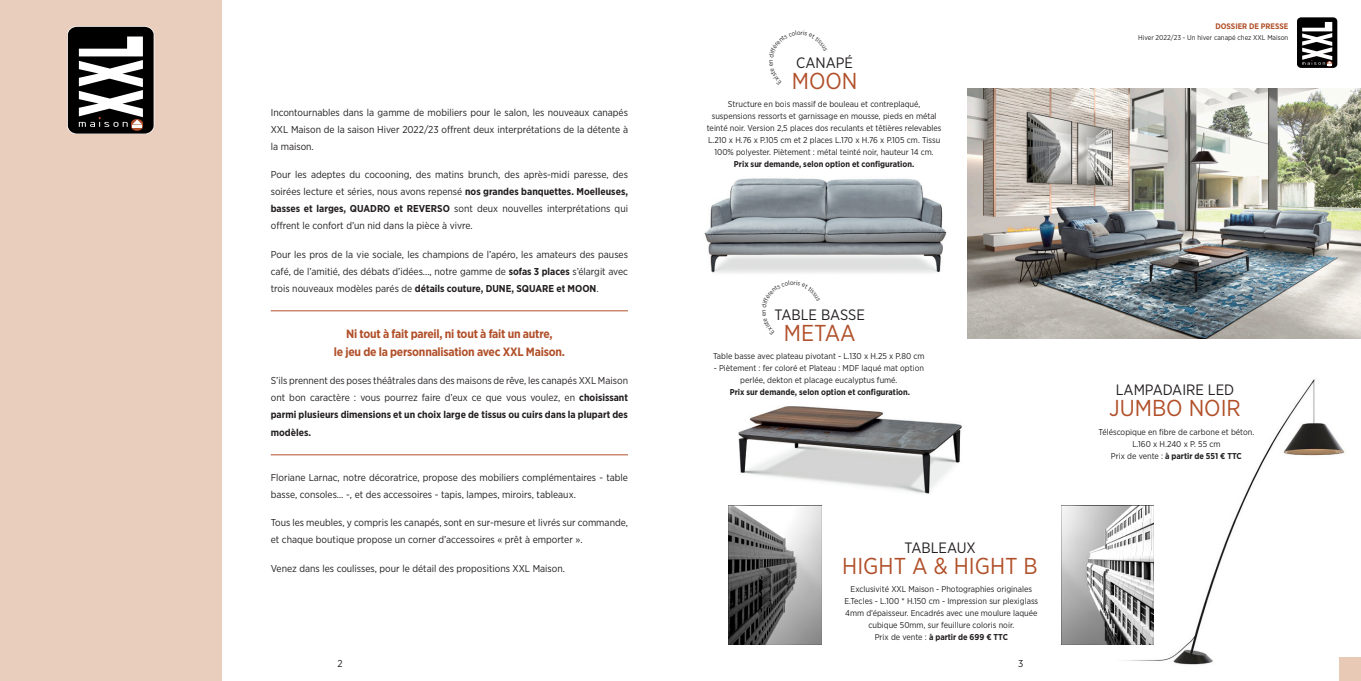
<style>
.page{position:relative;width:1361px;height:681px;background:#fff}
.page>*{position:absolute;margin:0;border:0;box-sizing:border-box;transform-origin:0 0}
.t1{font:23px "Gotham Narrow";color:#b1502a}
.t2{font:15px "Gotham Narrow";color:#231f20}
.t3{font:700 12px/18px "Gotham Narrow";letter-spacing:-.02em;color:#b1502a;text-align:center}
.t4{font:10px/17px "Gotham Narrow";color:#231f20;text-align:justify}
.t5{font:8.5px/12px "Gotham Narrow";color:#231f20;text-align:center}
.t6{font:700 8px "Gotham Narrow";color:#b1502a}
.t7{font:7px "Gotham Narrow";color:#231f20}
.s1{font-weight:700}
</style>
<div class="page">
<div style="left:1296px;top:17px;width:41px;height:51px;background:#ececec;border-radius:4px"></div>
<div style="left:1297px;top:17px;width:40px;height:51px;background:#000001;border-radius:4px"></div>
<svg style="left:1302px;top:22px;width:30px;height:45px"></svg>
<div style="left:0;top:0;width:221px;height:680px;background:#eacebd"></div>
<svg style="left:67px;top:26px;width:87px;height:108px;background:#545353"></svg>
<hr style="left:271px;top:310px;width:357px;height:1px;background:#b1502a">
<hr style="left:271px;top:454px;width:357px;height:1px;background:#b1502a">
<img style="left:1094px;top:379px;width:251px;height:286px">
<img style="left:704px;top:178px;width:243px;height:95px">
<img style="left:967px;top:89px;width:394px;height:250px">
<img style="left:738px;top:406px;width:224px;height:88px">
<img style="left:728px;top:505px;width:93px;height:139px">
<img style="left:1061px;top:505px;width:92px;height:139px">
<div style="left:1339px;top:656px;width:22px;height:24px;background:#e7c9b6"></div>
<p class="t4" style="left:271px;top:104px;width:359px">Incontournables dans la gamme de mobiliers pour le salon, les nouveaux canapés XXL Maison de la saison Hiver 2022/23 offrent deux interprétations de la détente à la maison.</p>
<p class="t4" style="left:271px;top:166px;width:359px">Pour les adeptes du cocooning, des matins brunch, des après-midi paresse, des soirées lecture et séries, nous avons repensé <span class="s1">nos grandes banquettes. Moelleuses, basses et larges, QUADRO et REVERSO</span> sont deux nouvelles interprétations qui offrent le confort d’un nid dans la pièce à vivre.</p>
<p class="t4" style="left:271px;top:245px;width:359px">Pour les pros de la vie sociale, les champions de l’apéro, les amateurs des pauses café, de l’amitié, des débats d’idées..., notre gamme de <span class="s1">sofas 3 places</span> s’élargit avec trois nouveaux modèles parés de <span class="s1">détails couture, DUNE, SQUARE et MOON</span>.</p>
<p class="t3" style="left:334px;top:324px;width:232px">Ni tout à fait pareil, ni tout à fait un autre,<br>le jeu de la personnalisation avec XXL Maison.</p>
<p class="t4" style="left:271px;top:372px;width:359px">S’ils prennent des poses théâtrales dans des maisons de rêve, les canapés XXL Maison ont bon caractère : vous pourrez faire d’eux ce que vous voulez, en <span class="s1">choisissant parmi plusieurs dimensions et un choix large de tissus ou cuirs dans la plupart des modèles.</span></p>
<p class="t4" style="left:271px;top:468px;width:359px">Floriane Larnac, notre décoratrice, propose des mobiliers complémentaires - table basse, consoles… -, et des accessoires - tapis, lampes, miroirs, tableaux.</p>
<p class="t4" style="left:271px;top:514px;width:359px">Tous les meubles, y compris les canapés, sont en sur-mesure et livrés sur commande, et chaque boutique propose un corner d’accessoires « prêt à emporter ».</p>
<p class="t4" style="left:271px;top:559px;width:296px">Venez dans les coulisses, pour le détail des propositions XXL Maison.</p>
<p class="t2" style="left:796px;top:53px;width:58px">CANAPÉ</p>
<p class="t1" style="left:792px;top:66px;width:67px">MOON</p>
<p class="t5" style="left:707px;top:98px;width:236px">Structure en bois massif de bouleau et contreplaqué, suspensions ressorts et garnissage en mousse, pieds en métal teinté noir. Version 2,5 places dos reculants et têtières relevables L.210 x H.76 x P.105 cm et 2 places L.170 x H.76 x P.105 cm. Tissu 100% polyester. Piètement : métal teinté noir, hauteur 14 cm.<br><span class="s1">Prix sur demande, selon option et configuration.</span></p>
<p class="t2" style="left:774px;top:305px;width:92px">TABLE BASSE</p>
<p class="t1" style="left:784px;top:318px;width:73px">METAA</p>
<p class="t5" style="left:713px;top:350px;width:213px">Table basse avec plateau pivotant - L.130 x H.25 x P.80 cm</p>
<p class="t5" style="left:713px;top:362px;width:212px">- Piètement : fer coloré et Plateau : MDF laqué mat option perlée, dekton et placage eucalyptus fumé.<br><span class="s1">Prix sur demande, selon option et configuration.</span></p>
<p class="t2" style="left:904px;top:537px;width:73px">TABLEAUX</p>
<p class="t1" style="left:842px;top:551px;width:197px">HIGHT A &amp; HIGHT B</p>
<p class="t5" style="left:844px;top:582px;width:195px">Exclusivité XXL Maison - Photographies originales E.Tecles - L.100 * H.150 cm - Impression sur plexiglass 4mm d’épaisseur. Encadrés avec une moulure laquée cubique 50mm, sur feuillure coloris noir.<br>Prix de vente : <span class="s1">à partir de 699 € TTC</span></p>
<p class="t4" style="left:337px;top:654px;width:7px">2</p>
<p class="t4" style="left:1018px;top:654px;width:7px">3</p>
<p class="t6" style="left:1215px;top:21px;width:74px">DOSSIER DE PRESSE</p>
<p class="t7" style="left:1138px;top:33px;width:152px">Hiver 2022/23 - Un hiver canapé chez XXL Maison</p>
<p class="t2" style="left:1116px;top:380px;width:120px">LAMPADAIRE LED</p>
<p class="t1" style="left:1109px;top:393px;width:133px">JUMBO NOIR</p>
<p class="t5" style="left:1098px;top:425px;width:157px">Téléscopique en fibre de carbone et béton.<br>L.160 x H.240 x P. 55 cm<br>Prix de vente : <span class="s1">à partir de 551 € TTC</span></p>
</div>
